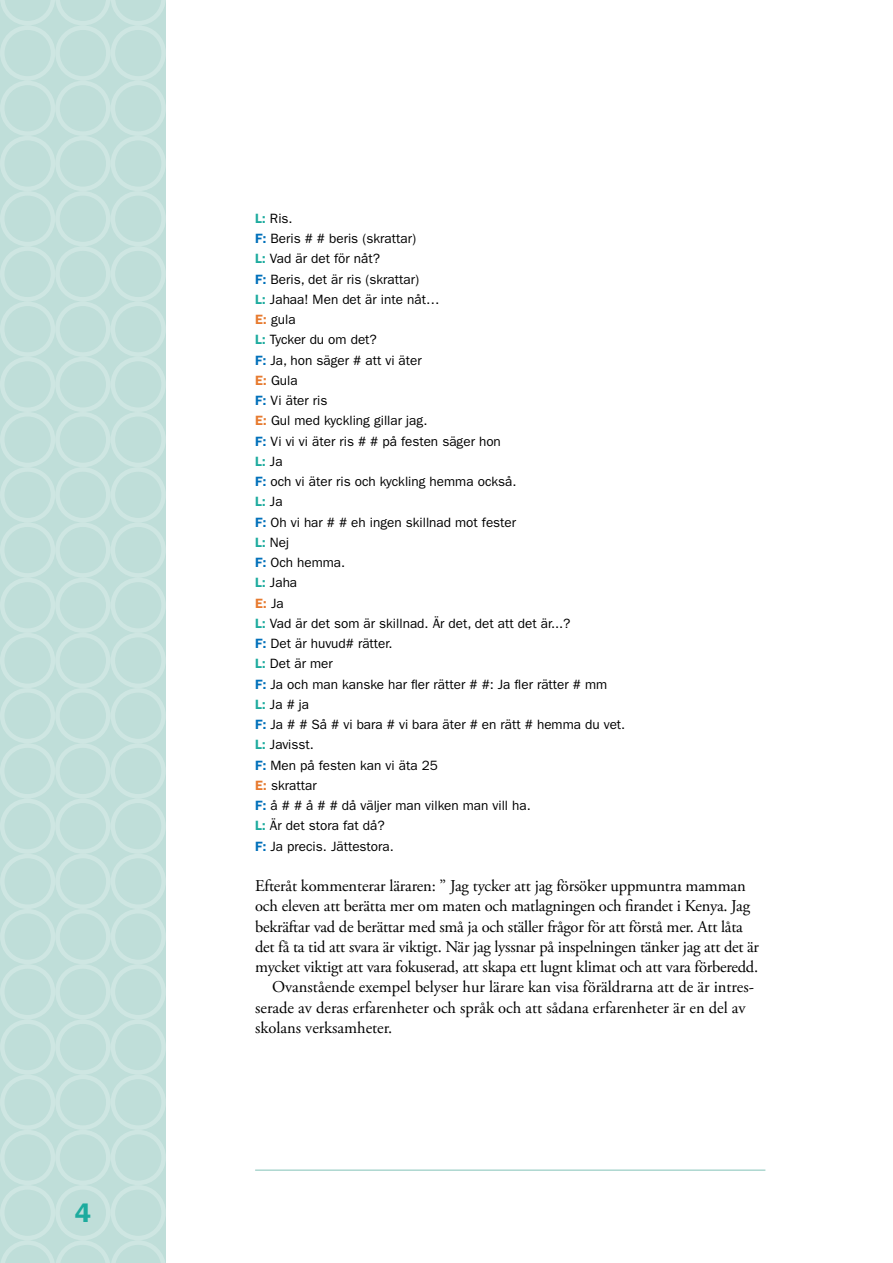
<style>
.page{position:relative;width:893px;height:1263px;background:#fff}
.page>*{position:absolute;margin:0;border:0;box-sizing:border-box;transform-origin:0 0}
.t1{font:600 27px "Franklin Gothic LT";color:#1dab9e}
.t2{font:16.5px/20.2px "Adobe Garamond Pro";letter-spacing:-.015em;color:#000}
.t3{font:13.5px "Franklin Gothic LT";color:#000}
.t4{font:600 13.5px "Franklin Gothic LT";color:#1dab9e}
.t5{font:600 13.5px "Franklin Gothic LT";color:#e77a2f}
.s1{font-weight:600;color:#1dab9e}
.s2{font-weight:600;color:#0070ba}
.s3{font-weight:600;color:#e77a2f}
.s4{font-weight:400;color:#000}
</style>
<div class="page">
<hr style="left:255px;top:1169px;width:510px;height:2px;background:#acd6cf">
<div style="left:0;top:0;width:166px;height:1263px;background:#bfded9"></div>
<div style="left:0;top:412px;width:55px;height:55px;border:4px solid #fff;border-radius:50%"></div>
<div style="left:0;top:854px;width:55px;height:55px;border:4px solid #fff;border-radius:50%"></div>
<div style="left:0;top:633px;width:55px;height:55px;border:4px solid #fff;border-radius:50%"></div>
<div style="left:0;top:1075px;width:55px;height:55px;border:4px solid #fff;border-radius:50%"></div>
<div style="left:0;top:191px;width:55px;height:55px;border:4px solid #fff;border-radius:50%"></div>
<div style="left:0;top:522px;width:55px;height:56px;border:4px solid #fff;border-radius:50%"></div>
<div style="left:0;top:964px;width:55px;height:55px;border:4px solid #fff;border-radius:50%"></div>
<div style="left:0;top:81px;width:55px;height:55px;border:4px solid #fff;border-radius:50%"></div>
<div style="left:0;top:743px;width:55px;height:55px;border:4px solid #fff;border-radius:50%"></div>
<div style="left:0;top:1185px;width:55px;height:55px;border:4px solid #fff;border-radius:50%"></div>
<div style="left:0;top:302px;width:55px;height:55px;border:4px solid #fff;border-radius:50%"></div>
<div style="left:0;top:467px;width:55px;height:55px;border:4px solid #fff;border-radius:50%"></div>
<div style="left:0;top:909px;width:55px;height:55px;border:4px solid #fff;border-radius:50%"></div>
<div style="left:0;top:25px;width:55px;height:56px;border:4px solid #fff;border-radius:50%"></div>
<div style="left:0;top:688px;width:55px;height:55px;border:4px solid #fff;border-radius:50%"></div>
<div style="left:0;top:1130px;width:55px;height:55px;border:4px solid #fff;border-radius:50%"></div>
<div style="left:0;top:246px;width:55px;height:56px;border:4px solid #fff;border-radius:50%"></div>
<div style="left:0;top:578px;width:55px;height:55px;border:4px solid #fff;border-radius:50%"></div>
<div style="left:0;top:1019px;width:55px;height:56px;border:4px solid #fff;border-radius:50%"></div>
<div style="left:0;top:136px;width:55px;height:55px;border:4px solid #fff;border-radius:50%"></div>
<div style="left:0;top:798px;width:55px;height:56px;border:4px solid #fff;border-radius:50%"></div>
<div style="left:0;top:357px;width:55px;height:55px;border:4px solid #fff;border-radius:50%"></div>
<div style="left:55px;top:412px;width:56px;height:55px;border:4px solid #fff;border-radius:50%"></div>
<div style="left:55px;top:854px;width:56px;height:55px;border:4px solid #fff;border-radius:50%"></div>
<div style="left:55px;top:633px;width:55px;height:55px;border:4px solid #fff;border-radius:50%"></div>
<div style="left:55px;top:1075px;width:56px;height:55px;border:4px solid #fff;border-radius:50%"></div>
<div style="left:55px;top:191px;width:56px;height:55px;border:4px solid #fff;border-radius:50%"></div>
<div style="left:55px;top:522px;width:55px;height:56px;border:4px solid #fff;border-radius:50%"></div>
<div style="left:55px;top:964px;width:56px;height:55px;border:4px solid #fff;border-radius:50%"></div>
<div style="left:55px;top:81px;width:56px;height:55px;border:4px solid #fff;border-radius:50%"></div>
<div style="left:55px;top:743px;width:55px;height:55px;border:4px solid #fff;border-radius:50%"></div>
<div style="left:55px;top:1185px;width:56px;height:55px;border:4px solid #fff;border-radius:50%"></div>
<div style="left:55px;top:302px;width:55px;height:55px;border:4px solid #fff;border-radius:50%"></div>
<div style="left:55px;top:467px;width:56px;height:55px;border:4px solid #fff;border-radius:50%"></div>
<div style="left:55px;top:909px;width:56px;height:55px;border:4px solid #fff;border-radius:50%"></div>
<div style="left:55px;top:25px;width:56px;height:56px;border:4px solid #fff;border-radius:50%"></div>
<div style="left:55px;top:688px;width:55px;height:55px;border:4px solid #fff;border-radius:50%"></div>
<div style="left:55px;top:1130px;width:56px;height:55px;border:4px solid #fff;border-radius:50%"></div>
<div style="left:55px;top:246px;width:56px;height:56px;border:4px solid #fff;border-radius:50%"></div>
<div style="left:55px;top:578px;width:55px;height:55px;border:4px solid #fff;border-radius:50%"></div>
<div style="left:55px;top:1019px;width:56px;height:56px;border:4px solid #fff;border-radius:50%"></div>
<div style="left:55px;top:136px;width:56px;height:55px;border:4px solid #fff;border-radius:50%"></div>
<div style="left:55px;top:798px;width:55px;height:56px;border:4px solid #fff;border-radius:50%"></div>
<div style="left:55px;top:357px;width:55px;height:55px;border:4px solid #fff;border-radius:50%"></div>
<div style="left:111px;top:412px;width:55px;height:55px;border:4px solid #fff;border-radius:50%"></div>
<div style="left:111px;top:854px;width:55px;height:55px;border:4px solid #fff;border-radius:50%"></div>
<svg style="left:0;top:0;width:166px;height:25px"></svg>
<div style="left:111px;top:633px;width:55px;height:55px;border:4px solid #fff;border-radius:50%"></div>
<div style="left:111px;top:1075px;width:55px;height:55px;border:4px solid #fff;border-radius:50%"></div>
<div style="left:111px;top:191px;width:55px;height:55px;border:4px solid #fff;border-radius:50%"></div>
<div style="left:111px;top:522px;width:55px;height:56px;border:4px solid #fff;border-radius:50%"></div>
<div style="left:111px;top:964px;width:55px;height:55px;border:4px solid #fff;border-radius:50%"></div>
<div style="left:111px;top:81px;width:55px;height:55px;border:4px solid #fff;border-radius:50%"></div>
<div style="left:111px;top:743px;width:55px;height:55px;border:4px solid #fff;border-radius:50%"></div>
<div style="left:111px;top:1185px;width:55px;height:55px;border:4px solid #fff;border-radius:50%"></div>
<div style="left:111px;top:302px;width:55px;height:55px;border:4px solid #fff;border-radius:50%"></div>
<div style="left:111px;top:467px;width:55px;height:55px;border:4px solid #fff;border-radius:50%"></div>
<div style="left:111px;top:909px;width:55px;height:55px;border:4px solid #fff;border-radius:50%"></div>
<div style="left:111px;top:25px;width:55px;height:56px;border:4px solid #fff;border-radius:50%"></div>
<div style="left:111px;top:688px;width:55px;height:55px;border:4px solid #fff;border-radius:50%"></div>
<div style="left:111px;top:1130px;width:55px;height:55px;border:4px solid #fff;border-radius:50%"></div>
<div style="left:111px;top:246px;width:55px;height:56px;border:4px solid #fff;border-radius:50%"></div>
<div style="left:111px;top:578px;width:55px;height:55px;border:4px solid #fff;border-radius:50%"></div>
<div style="left:111px;top:1019px;width:55px;height:56px;border:4px solid #fff;border-radius:50%"></div>
<div style="left:111px;top:136px;width:55px;height:55px;border:4px solid #fff;border-radius:50%"></div>
<div style="left:111px;top:798px;width:55px;height:56px;border:4px solid #fff;border-radius:50%"></div>
<svg style="left:1px;top:1240px;width:164px;height:23px"></svg>
<div style="left:111px;top:357px;width:55px;height:55px;border:4px solid #fff;border-radius:50%"></div>
<h1 class="t1" style="left:75px;top:1196px;width:18px">4</h1>
<p class="t3" style="left:255px;top:210px;width:39px"><span class="s1">L:</span> Ris.</p>
<p class="t3" style="left:255px;top:231px;width:162px"><span class="s2">F:</span> Beris # # beris (skrattar)</p>
<p class="t3" style="left:255px;top:251px;width:126px"><span class="s1">L:</span> Vad är det för nåt?</p>
<p class="t3" style="left:255px;top:271px;width:166px"><span class="s2">F:</span> Beris, det är ris (skrattar)</p>
<p class="t3" style="left:255px;top:291px;width:186px"><span class="s1">L:</span> Jahaa! Men det är inte nåt…</p>
<p class="t3" style="left:255px;top:312px;width:42px"><span class="s3">E:</span> gula</p>
<p class="t3" style="left:255px;top:332px;width:123px"><span class="s1">L:</span> Tycker du om det?</p>
<p class="t3" style="left:255px;top:352px;width:168px"><span class="s2">F:</span> Ja, hon säger # att vi äter</p>
<p class="t3" style="left:255px;top:372px;width:44px"><span class="s3">E:</span> Gula</p>
<p class="t3" style="left:255px;top:393px;width:74px"><span class="s2">F:</span> Vi äter ris</p>
<p class="t3" style="left:255px;top:413px;width:174px"><span class="s3">E:</span> Gul med kyckling gillar jag.</p>
<p class="t3" style="left:255px;top:433px;width:247px"><span class="s2">F:</span> Vi vi vi äter ris # # på festen säger hon</p>
<p class="t4" style="left:255px;top:453px;width:29px">L: <span class="s4">Ja</span></p>
<p class="t3" style="left:255px;top:474px;width:263px"><span class="s2">F:</span> och vi äter ris och kyckling hemma också.</p>
<p class="t4" style="left:255px;top:494px;width:29px">L: <span class="s4">Ja</span></p>
<p class="t3" style="left:255px;top:514px;width:263px"><span class="s2">F:</span> Oh vi har # # eh ingen skillnad mot fester</p>
<p class="t3" style="left:255px;top:534px;width:36px"><span class="s1">L:</span> Nej</p>
<p class="t3" style="left:255px;top:555px;width:92px"><span class="s2">F:</span> Och hemma.</p>
<p class="t3" style="left:255px;top:575px;width:44px"><span class="s1">L:</span> Jaha</p>
<p class="t5" style="left:255px;top:595px;width:30px">E: <span class="s4">Ja</span></p>
<p class="t3" style="left:255px;top:615px;width:317px"><span class="s1">L:</span> Vad är det som är skillnad. Är det, det att det är...?</p>
<p class="t3" style="left:255px;top:636px;width:139px"><span class="s2">F:</span> Det är huvud# rätter.</p>
<p class="t3" style="left:255px;top:656px;width:79px"><span class="s1">L:</span> Det är mer</p>
<p class="t3" style="left:255px;top:676px;width:354px"><span class="s2">F:</span> Ja och man kanske har fler rätter # #: Ja fler rätter # mm</p>
<p class="t3" style="left:255px;top:696px;width:55px"><span class="s1">L:</span> Ja # ja</p>
<p class="t3" style="left:255px;top:717px;width:372px"><span class="s2">F:</span> Ja # # Så # vi bara # vi bara äter # en rätt # hemma du vet.</p>
<p class="t3" style="left:255px;top:737px;width:60px"><span class="s1">L:</span> Javisst.</p>
<p class="t3" style="left:255px;top:757px;width:184px"><span class="s2">F:</span> Men på festen kan vi äta 25</p>
<p class="t3" style="left:255px;top:777px;width:63px"><span class="s3">E:</span> skrattar</p>
<p class="t3" style="left:255px;top:798px;width:277px"><span class="s2">F:</span> å # # å # # då väljer man vilken man vill ha.</p>
<p class="t3" style="left:255px;top:818px;width:131px"><span class="s1">L:</span> Är det stora fat då?</p>
<p class="t3" style="left:255px;top:838px;width:140px"><span class="s2">F:</span> Ja precis. Jättestora.</p>
<p class="t2" style="left:255px;top:876px;width:505px">Efteråt kommenterar läraren: ” Jag tycker att jag försöker uppmuntra mamman och eleven att berätta mer om maten och matlagningen och firandet i Kenya. Jag bekräftar vad de berättar med små ja och ställer frågor för att förstå mer. Att låta det få ta tid att svara är viktigt. När jag lyssnar på inspelningen tänker jag att det är mycket viktigt att vara fokuserad, att skapa ett lugnt klimat och att vara förberedd.</p>
<p class="t2" style="left:255px;top:977px;width:500px;text-indent:17px">Ovanstående exempel belyser hur lärare kan visa föräldrarna att de är intres&shy;serade av deras erfarenheter och språk och att sådana erfarenheter är en del av skolans verksamheter.</p>
</div>
